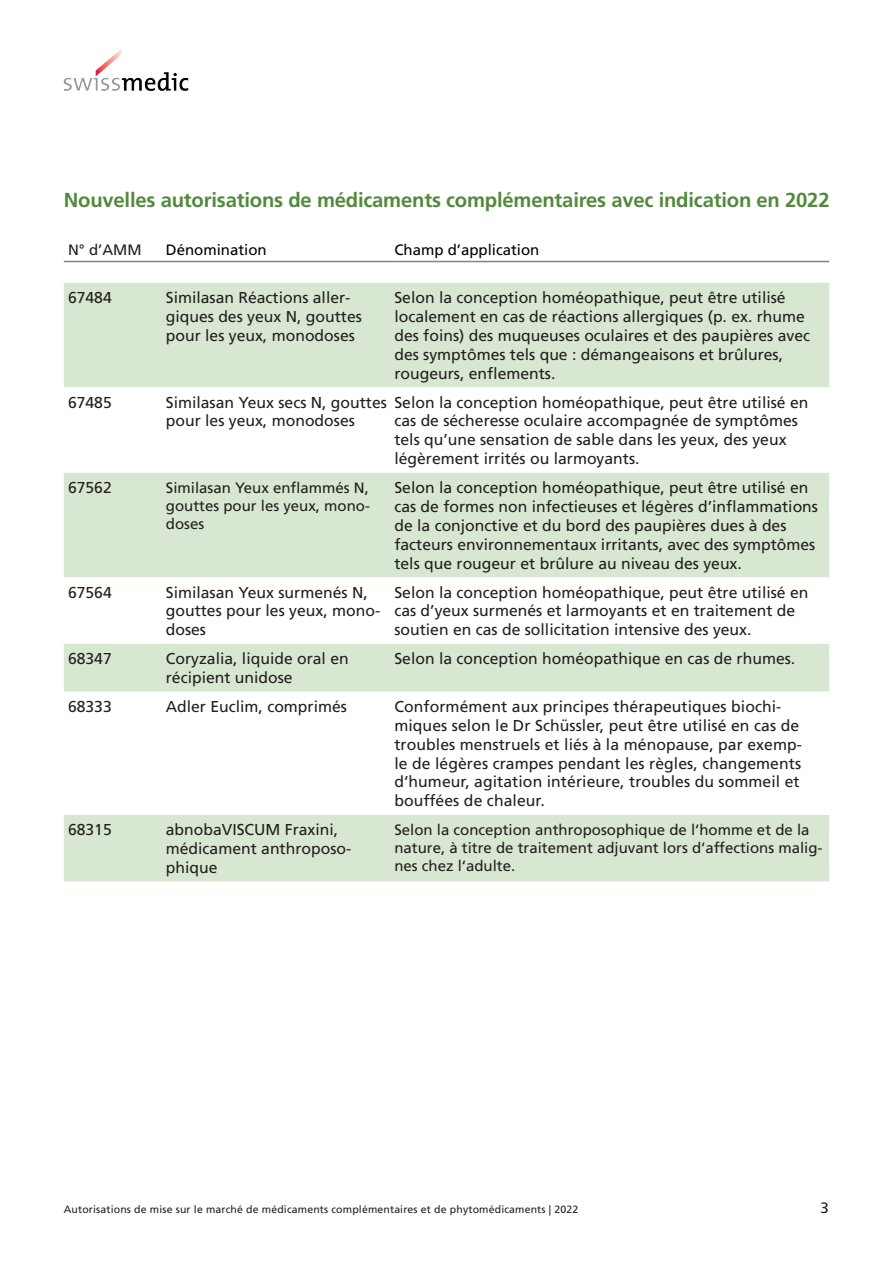
<style>
.page{position:relative;width:893px;height:1263px;background:#fff}
.page>*{position:absolute;margin:0;border:0;box-sizing:border-box;transform-origin:0 0}
.t1{font:700 20.25px "Frutiger LT Com";letter-spacing:-.01em;color:#53893d}
.t2{font:15.75px/18.9px "Frutiger LT Com";color:#231f20}
.t3{font:15px/18px "Frutiger LT Com";color:#231f20;text-align:justify}
.t4{font:15px "Frutiger LT Com";color:#000001}
.t5{font:10.5px "Frutiger LT Com";letter-spacing:.015em;color:#231f20}
</style>
<div class="page">
<img style="left:64px;top:49px;width:125px;height:41px">
<svg style="left:64px;top:283px;width:765px;height:598px;fill:#d8e7d1"></svg>
<hr style="left:64px;top:261px;width:102px;height:1px;background:#808285">
<hr style="left:166px;top:261px;width:228px;height:1px;background:#808285">
<hr style="left:394px;top:261px;width:435px;height:1px;background:#808285">
<p class="t1" style="left:64px;top:188px;width:767px">Nouvelles autorisations de médicaments complémentaires avec indication en 2022</p>
<p class="t3" style="left:68px;top:241px;width:75px">N° d’AMM</p>
<p class="t4" style="left:166px;top:241px;width:102px">Dénomination</p>
<p class="t4" style="left:394px;top:241px;width:147px">Champ d’application</p>
<p class="t2" style="left:68px;top:288px;width:45px">67484</p>
<p class="t2" style="left:166px;top:288px;width:198px">Similasan Réactions aller&shy;giques des yeux N, gouttes pour les yeux, monodoses</p>
<p class="t2" style="left:394px;top:288px;width:417px">Selon la conception homéopathique, peut être utilisé localement en cas de réactions allergiques (p. ex. rhume des foins) des muqueuses oculaires et des paupières avec des symptômes tels que : démangeaisons et brûlures, rougeurs, enflements.</p>
<p class="t2" style="left:68px;top:393px;width:45px">67485</p>
<p class="t2" style="left:166px;top:393px;width:223px">Similasan Yeux secs N, gouttes pour les yeux, monodoses</p>
<p class="t2" style="left:394px;top:393px;width:415px">Selon la conception homéopathique, peut être utilisé en cas de sécheresse oculaire accompagnée de symptômes tels qu’une sensation de sable dans les yeux, des yeux légèrement irrités ou larmoyants.</p>
<p class="t2" style="left:68px;top:478px;width:45px">67562</p>
<p class="t3" style="left:166px;top:478px;width:206px">Similasan Yeux enflammés N, gouttes pour les yeux, mono&shy;doses</p>
<p class="t2" style="left:394px;top:478px;width:425px">Selon la conception homéopathique, peut être utilisé en cas de formes non infectieuses et légères d’inflammations de la conjonctive et du bord des paupières dues à des facteurs environnementaux irritants, avec des symptômes tels que rougeur et brûlure au niveau des yeux.</p>
<p class="t2" style="left:68px;top:583px;width:45px">67564</p>
<p class="t2" style="left:166px;top:583px;width:216px">Similasan Yeux surmenés N, gouttes pour les yeux, mono&shy;doses</p>
<p class="t2" style="left:394px;top:583px;width:415px">Selon la conception homéopathique, peut être utilisé en cas d’yeux surmenés et larmoyants et en traitement de soutien en cas de sollicitation intensive des yeux.</p>
<p class="t2" style="left:68px;top:649px;width:45px">68347</p>
<p class="t2" style="left:166px;top:649px;width:184px">Coryzalia, liquide oral en récipient unidose</p>
<p class="t2" style="left:394px;top:649px;width:402px">Selon la conception homéopathique en cas de rhumes.</p>
<p class="t2" style="left:68px;top:697px;width:45px">68333</p>
<p class="t2" style="left:166px;top:697px;width:183px">Adler Euclim, comprimés</p>
<p class="t2" style="left:394px;top:697px;width:409px">Conformément aux principes thérapeutiques biochi&shy;miques selon le Dr Schüssler, peut être utilisé en cas de troubles menstruels et liés à la ménopause, par exemp&shy;le de légères crampes pendant les règles, changements d‘humeur, agitation intérieure, troubles du sommeil et bouffées de chaleur.</p>
<p class="t2" style="left:68px;top:820px;width:45px">68315</p>
<p class="t2" style="left:166px;top:820px;width:187px">abnobaVISCUM Fraxini, médicament anthroposo&shy;phique</p>
<p class="t3" style="left:394px;top:820px;width:430px;text-align:left">Selon la conception anthroposophique de l‘homme et de la nature, à titre de traitement adjuvant lors d‘affections malig&shy;nes chez l‘adulte.</p>
<p class="t5" style="left:64px;top:1203px;width:516px">Autorisations de mise sur le marché de médicaments complémentaires et de phytomédicaments | 2022</p>
<p class="t3" style="left:820px;top:1199px;width:10px">3</p>
</div>
